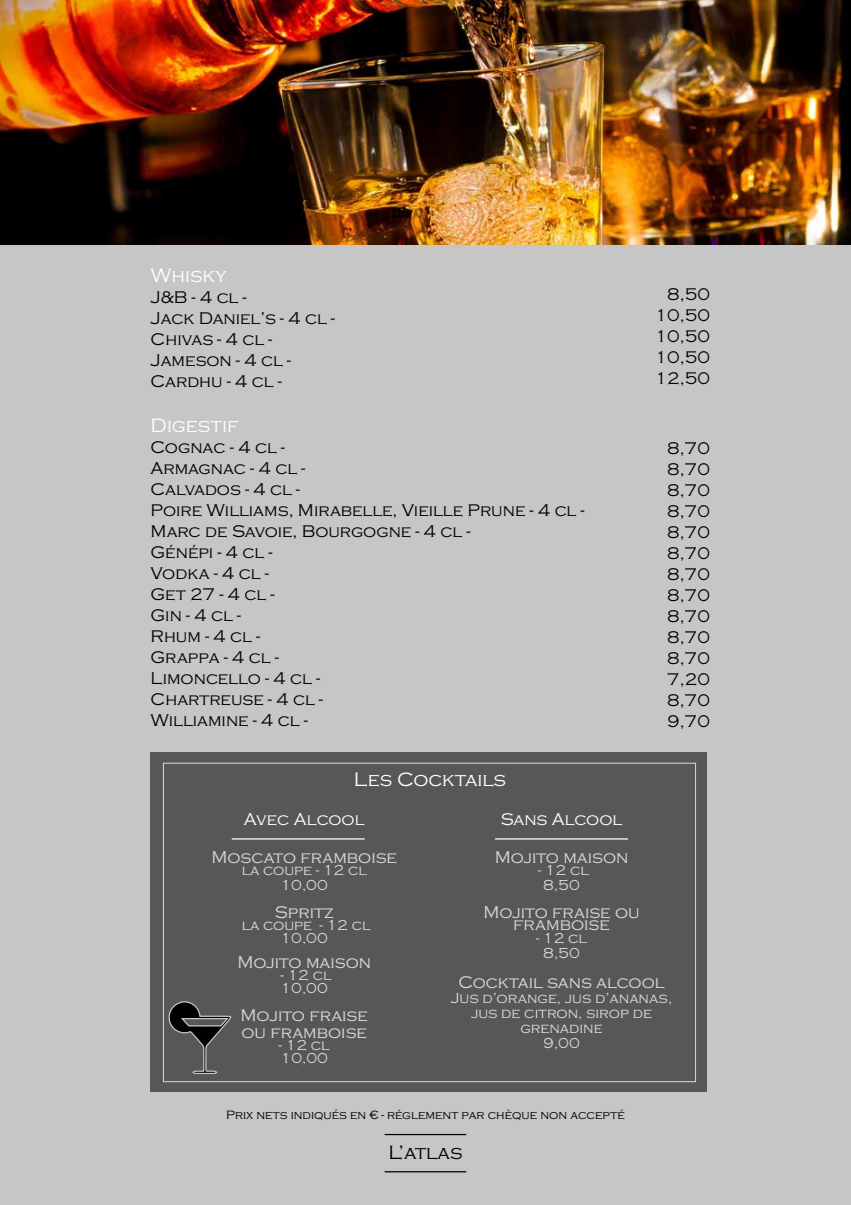
<style>
.page{position:relative;width:851px;height:1205px;background:#fff}
.page>*{position:absolute;margin:0;border:0;box-sizing:border-box;transform-origin:0 0}
.t1{font:300 20px "Copperplate";color:#fff}
.t2{font:300 20px "Copperplate";color:#000}
.t3{font:300 17.5px/21px "Copperplate";color:#000}
.t4{font:300 17.5px/12.5px "Copperplate";color:#dadada;text-align:center}
.t5{font:300 17.5px "Copperplate";color:#fff}
.t6{font:300 17.38px/16.2px "Copperplate";color:#dadada}
.t7{font:300 15px/15px "Copperplate";color:#dadada;text-align:center}
.t8{font:300 12.5px "Copperplate";color:#000}
</style>
<div class="page">
<div style="left:0;top:0;width:850px;height:1205px;background:#c6c6c6"></div>
<img style="left:0;top:0;width:850px;height:244px">
<div style="left:150px;top:752px;width:557px;height:339px;background:#575756"></div>
<hr style="left:384px;top:1134px;width:82px;height:1px;background:#000">
<hr style="left:384px;top:1171px;width:82px;height:1px;background:#000">
<hr style="left:232px;top:838px;width:132px;height:1px;background:#fff">
<hr style="left:495px;top:838px;width:133px;height:1px;background:#fff">
<svg style="left:168px;top:1001px;width:64px;height:73px"></svg>
<p class="t1" style="left:150px;top:264px;width:77px">Whisky</p>
<p class="t3" style="left:150px;top:287px;width:185px">J&amp;B - 4 cl -<br>Jack Daniel’s - 4 cl -<br>Chivas - 4 cl -<br>Jameson - 4 cl -<br>Cardhu - 4 cl -</p>
<p class="t1" style="left:150px;top:414px;width:90px">Digestif</p>
<p class="t3" style="left:150px;top:437px;width:435px">Cognac - 4 cl -<br>Armagnac - 4 cl -<br>Calvados - 4 cl -<br>Poire Williams, Mirabelle, Vieille Prune - 4 cl -<br>Marc de Savoie, Bourgogne - 4 cl -<br>Génépi - 4 cl -<br>Vodka - 4 cl -<br>Get 27 - 4 cl -<br>Gin - 4 cl -<br>Rhum - 4 cl -<br>Grappa - 4 cl -<br>Limoncello - 4 cl -<br>Chartreuse - 4 cl -<br>Williamine - 4 cl -</p>
<p class="t3" style="left:654px;top:284px;width:57px;text-align:justify;text-indent:13px">8,50<br>10,50<br>10,50<br>10,50<br>12,50</p>
<p class="t3" style="left:667px;top:438px;width:44px;text-align:justify">8,70<br>8,70<br>8,70<br>8,70<br>8,70<br>8,70<br>8,70<br>8,70<br>8,70<br>8,70<br>8,70<br>7,20<br>8,70<br>9,70</p>
<p class="t1" style="left:354px;top:768px;width:154px">Les Cocktails</p>
<p class="t5" style="left:500px;top:810px;width:123px">Sans Alcool</p>
<p class="t4" style="left:494px;top:851px;width:135px">Mojito maison</p>
<p class="t7" style="left:538px;top:863px;width:52px">- 12 cl<br>8,50</p>
<p class="t4" style="left:483px;top:906px;width:158px">Mojito fraise ou framboise</p>
<p class="t7" style="left:536px;top:930px;width:52px">- 12 cl<br>8,50</p>
<p class="t4" style="left:458px;top:976px;width:208px">Cocktail sans alcool</p>
<p class="t7" style="left:451px;top:990px;width:223px">Jus d’orange, jus d’ananas, jus de citron, sirop de grenadine<br>9,00</p>
<p class="t5" style="left:244px;top:810px;width:122px">Avec Alcool</p>
<p class="t4" style="left:211px;top:851px;width:187px">Moscato framboise</p>
<p class="t7" style="left:242px;top:863px;width:126px">la coupe - 12 cl<br>10,00</p>
<p class="t4" style="left:275px;top:906px;width:60px">Spritz</p>
<p class="t7" style="left:242px;top:919px;width:130px;line-height:12.5px">la coupe - 12 cl<br>10,00</p>
<p class="t4" style="left:237px;top:956px;width:135px">Mojito maison</p>
<p class="t7" style="left:280px;top:969px;width:52px;line-height:12.5px;text-align:left">- 12 cl<br>10,00</p>
<p class="t6" style="left:240px;top:1008px;width:129px">Mojito fraise ou framboise</p>
<p class="t7" style="left:279px;top:1039px;width:52px;line-height:12.5px;text-align:left">- 12 cl<br>10,00</p>
<p class="t8" style="left:226px;top:1108px;width:400px">Prix nets indiqués en € - réglement par chèque non accepté</p>
<p class="t2" style="left:388px;top:1141px;width:75px">L’atlas</p>
</div>
